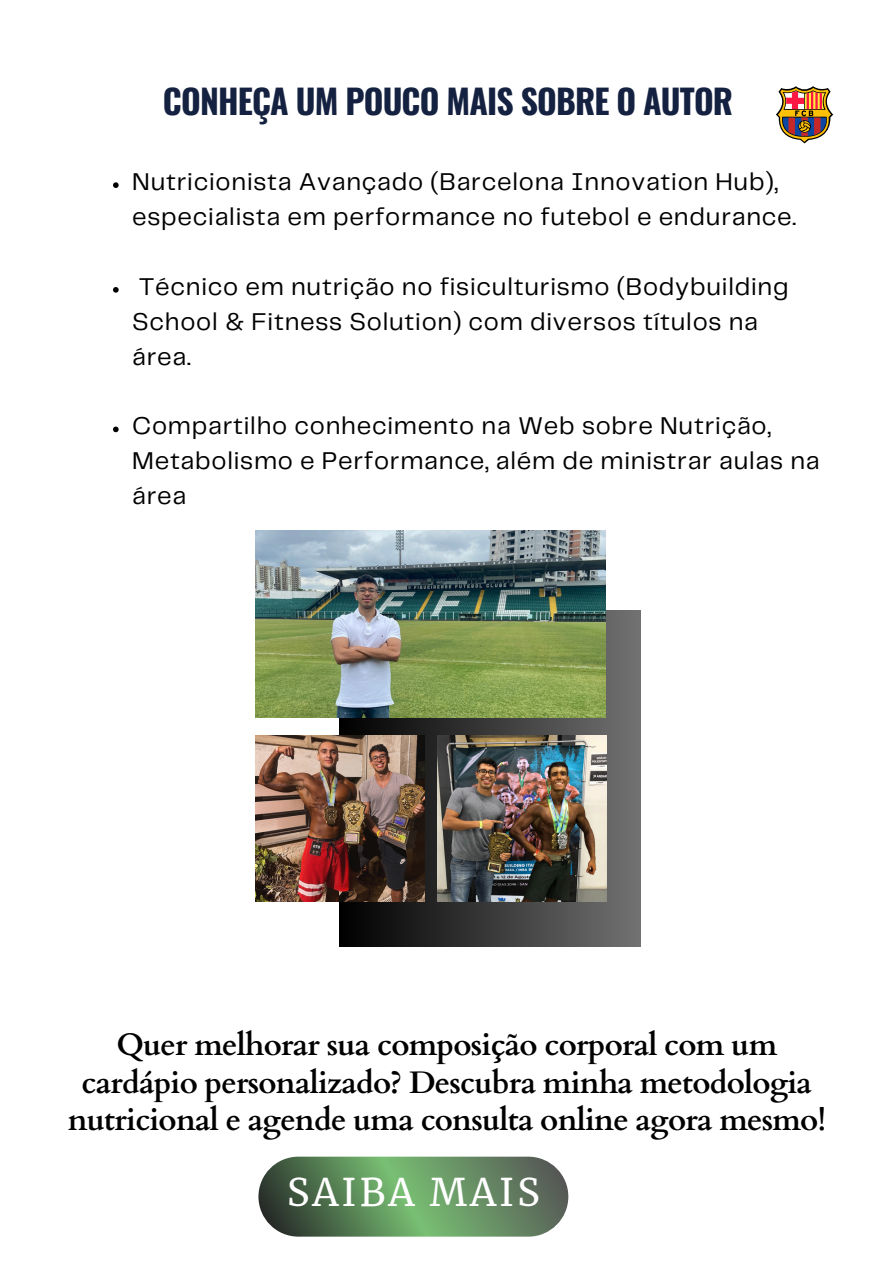
<style>
.page{position:relative;width:894px;height:1264px;background:#fff}
.page>*{position:absolute;margin:0;border:0;box-sizing:border-box;transform-origin:0 0}
.t1{font:37.65px "Merriweather";letter-spacing:.08em;color:#fff}
.t2{font:700 33.75px "Oswald";letter-spacing:-.025em;color:#142140}
.t3{font:700 31.05px/37.2px "Cardo";letter-spacing:-.025em;color:#000;text-align:center}
.t4{font:25.2px/34.8px "Telegraf";letter-spacing:.03em;color:#000}
</style>
<div class="page">
<div style="left:339px;top:610px;width:301px;height:336px;background:linear-gradient(to right,#000,#727271)"></div>
<img style="left:255px;top:531px;width:350px;height:186px">
<img style="left:255px;top:735px;width:169px;height:166px">
<img style="left:437px;top:735px;width:169px;height:166px">
<svg style="left:113px;top:182px;width:6px;height:6px"></svg>
<svg style="left:113px;top:287px;width:6px;height:6px"></svg>
<svg style="left:113px;top:426px;width:6px;height:6px"></svg>
<svg style="left:776px;top:86px;width:57px;height:57px"></svg>
<svg style="left:258px;top:1156px;width:310px;height:80px;background:#5f855c"></svg>
<p class="t2" style="left:163px;top:75px;width:571px">CONHEÇA UM POUCO MAIS SOBRE O AUTOR</p>
<h2 class="t4" style="left:132px;top:166px;width:665px">Nutricionista Avançado (Barcelona Innovation Hub), especialista em performance no futebol e endurance.</h2>
<p class="t4" style="left:132px;top:270px;width:657px">Técnico em nutrição no fisiculturismo (Bodybuilding<br>School &amp; Fitness Solution) com diversos títulos na área.</p>
<p class="t4" style="left:132px;top:410px;width:688px">Compartilho conhecimento na Web sobre Nutrição,<br>Metabolismo e Performance, além de ministrar aulas na área</p>
<p class="t3" style="left:68px;top:1027px;width:759px">Quer melhorar sua composição corporal com um cardápio personalizado? Descubra minha metodologia nutricional e agende uma consulta online agora mesmo!</p>
<h3 class="t1" style="left:287px;top:1169px;width:254px">SAIBA MAIS</h3>
</div>
